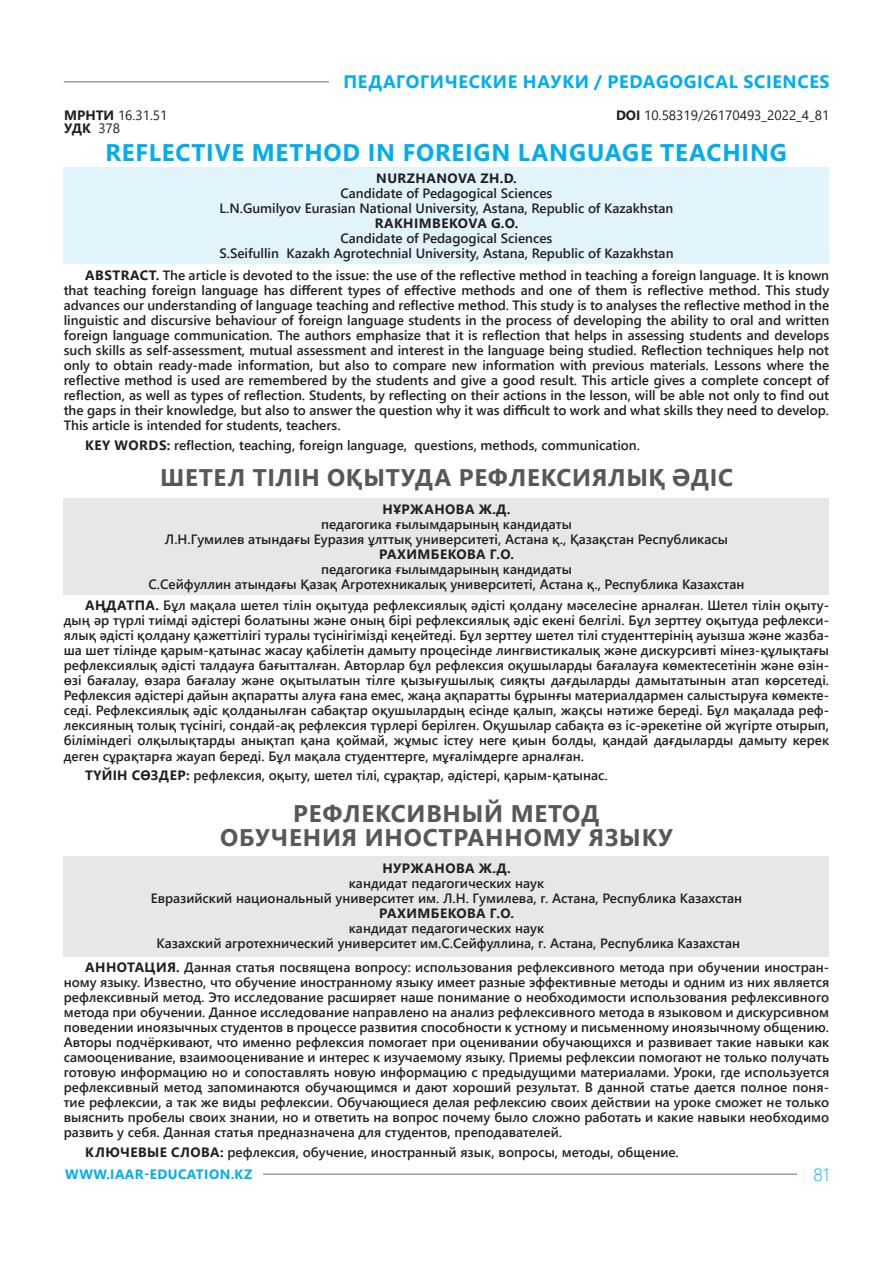
<style>
.page{position:relative;width:893px;height:1263px;background:#fff}
.page>*{position:absolute;margin:0;border:0;box-sizing:border-box;transform-origin:0 0}
.t1{font:700 24px/24px "Segoe UI";letter-spacing:.035em;color:#57585a;text-align:center}
.t2{font:700 24px "Segoe UI";letter-spacing:.035em;color:#00aeef}
.t3{font:700 18px "Segoe UI";letter-spacing:.035em;color:#00aeef}
.t4{font:300 18px "Segoe UI";color:#00aeef}
.t5{font:600 13.5px/15px "Segoe UI";color:#231f20;text-align:center}
.t6{font:700 13.5px "Segoe UI";letter-spacing:.035em;color:#231f20}
.t7{font:13.5px "Segoe UI";color:#231f20}
.t8{font:700 13.5px "Segoe UI";letter-spacing:.035em;color:#00aeef}
.s1{font-weight:700}
.s2{font-weight:400}
</style>
<div class="page">
<hr style="left:64px;top:81px;width:752px;height:1px;background:#6c6d70">
<hr style="left:65px;top:1174px;width:740px;height:1px;background:#6c6d70">
<div style="left:65px;top:1166px;width:198px;height:16px;background:#fff"></div>
<div style="left:797px;top:1167px;width:32px;height:14px;background:#fff"></div>
<div style="left:330px;top:69px;width:500px;height:26px;background:#fff"></div>
<div style="left:64px;top:167px;width:765px;height:97px;background:#e1f4fc"></div>
<div style="left:64px;top:498px;width:765px;height:96px;background:#e6e7e9"></div>
<div style="left:64px;top:856px;width:765px;height:100px;background:#e6e7e9"></div>
<h2 class="t3" style="left:343px;top:65px;width:488px">ПЕДАГОГИЧЕСКИЕ НАУКИ / PEDAGOGICAL SCIENCES</h2>
<p class="t7" style="left:64px;top:102px;width:105px"><span class="s1">МРНТИ</span> 16.31.51</p>
<p class="t7" style="left:616px;top:102px;width:215px"><span class="s1">DOI</span> 10.58319/26170493_2022_4_81</p>
<p class="t6" style="left:64px;top:116px;width:58px">УДК <span class="s2">378</span></p>
<h1 class="t2" style="left:105px;top:130px;width:683px">REFLECTIVE METHOD IN FOREIGN LANGUAGE TEACHING</h1>
<p class="t6" style="left:376px;top:165px;width:142px">NURZHANOVA ZH.D.</p>
<p class="t5" style="left:220px;top:184px;width:455px">Candidate of Pedagogical Sciences<br>L.N.Gumilyov Eurasian National University, Astana, Republic of Kazakhstan</p>
<p class="t6" style="left:375px;top:210px;width:145px">RAKHIMBEKOVA G.O.</p>
<p class="t5" style="left:219px;top:229px;width:456px">Candidate of Pedagogical Sciences<br>S.Seifullin Kazakh Agrotechnial University, Astana, Republic of Kazakhstan</p>
<p class="t5" style="left:64px;top:267px;width:767px;text-align:justify;text-indent:21px"><span class="s1">ABSTRACT.</span> The article is devoted to the issue: the use of the reflective method in teaching a foreign language. It is known that teaching foreign language has different types of effective methods and one of them is reflective method. This study advances our understanding of language teaching and reflective method. This study is to analyses the reflective method in the linguistic and discursive behaviour of foreign language students in the process of developing the ability to oral and written foreign language communication. The authors emphasize that it is reflection that helps in assessing students and develops such skills as self-assessment, mutual assessment and interest in the language being studied. Reflection techniques help not only to obtain ready-made information, but also to compare new information with previous materials. Lessons where the reflective method is used are remembered by the students and give a good result. This article gives a complete concept of reflection, as well as types of reflection. Students, by reflecting on their actions in the lesson, will be able not only to find out the gaps in their knowledge, but also to answer the question why it was difficult to work and what skills they need to develop.<br>This article is intended for students, teachers.</p>
<p class="t5" style="left:85px;top:436px;width:556px"><span class="s1">KEY WORDS:</span> reflection, teaching, foreign language, questions, methods, communication.</p>
<h1 class="t1" style="left:160px;top:464px;width:574px">ШЕТЕЛ ТІЛІН ОҚЫТУДА РЕФЛЕКСИЯЛЫҚ ӘДІС</h1>
<p class="t6" style="left:383px;top:496px;width:129px">НҰРЖАНОВА Ж.Д.</p>
<p class="t5" style="left:165px;top:515px;width:564px">педагогика ғылымдарының кандидаты<br>Л.Н.Гумилев атындағы Еуразия ұлттық университеті, Астана қ., Қазақстан Республикасы</p>
<p class="t6" style="left:379px;top:541px;width:136px">РАХИМБЕКОВА Г.О.</p>
<p class="t5" style="left:149px;top:560px;width:597px">педагогика ғылымдарының кандидаты<br>С.Сейфуллин атындағы Қазақ Агротехникалық университеті, Астана қ., Республика Казахстан</p>
<p class="t5" style="left:64px;top:597px;width:767px;text-align:justify;text-indent:21px"><span class="s1">АҢДАТПА.</span> Бұл мақала шетел тілін оқытуда рефлексиялық әдісті қолдану мәселесіне арналған. Шетел тілін оқыту&shy;дың әр түрлі тиімді әдістері болатыны және оның бірі рефлексиялық әдіс екені белгілі. Бұл зерттеу оқытуда рефлекси&shy;ялық әдісті қолдану қажеттілігі туралы түсінігімізді кеңейтеді. Бұл зерттеу шетел тілі студенттерінің ауызша және жазба&shy;ша шет тілінде қарым-қатынас жасау қабілетін дамыту процесінде лингвистикалық және дискурсивті мінез-құлықтағы рефлексиялық әдісті талдауға бағытталған. Авторлар бұл рефлексия оқушыларды бағалауға көмектесетінін және өзін&shy;өзі бағалау, өзара бағалау және оқытылатын тілге қызығушылық сияқты дағдыларды дамытатынын атап көрсетеді.<br>Рефлексия әдістері дайын ақпаратты алуға ғана емес, жаңа ақпаратты бұрынғы материалдармен салыстыруға көмекте&shy;седі. Рефлексиялық әдіс қолданылған сабақтар оқушылардың есінде қалып, жақсы нәтиже береді. Бұл мақалада реф&shy;лексияның толық түсінігі, сондай-ақ рефлексия түрлері берілген. Оқушылар сабақта өз іс-әрекетіне ой жүгірте отырып, біліміндегі олқылықтарды анықтап қана қоймай, жұмыс істеу неге қиын болды, қандай дағдыларды дамыту керек деген сұрақтарға жауап береді. Бұл мақала студенттерге, мұғалімдерге арналған.</p>
<p class="t5" style="left:85px;top:766px;width:524px"><span class="s1">ТҮЙІН СӨЗДЕР:</span> рефлексия, оқыту, шетел тілі, сұрақтар, әдістері, қарым-қатынас.</p>
<h1 class="t1" style="left:220px;top:800px;width:454px">РЕФЛЕКСИВНЫЙ МЕТОД<br>ОБУЧЕНИЯ ИНОСТРАННОМУ ЯЗЫКУ</h1>
<p class="t6" style="left:382px;top:856px;width:130px">НУРЖАНОВА Ж.Д.</p>
<p class="t5" style="left:151px;top:875px;width:593px">кандидат педагогических наук<br>Евразийский национальный университет им. Л.Н. Гумилева, г. Астана, Республика Казахстан</p>
<p class="t6" style="left:379px;top:901px;width:136px">РАХИМБЕКОВА Г.О.</p>
<p class="t5" style="left:157px;top:920px;width:585px">кандидат педагогических наук<br>Казахский агротехнический университет им.С.Сейфуллина, г. Астана, Республика Казахстан</p>
<p class="t5" style="left:64px;top:959px;width:767px;text-align:justify;text-indent:21px"><span class="s1">АННОТАЦИЯ.</span> Данная статья посвящена вопросу: использования рефлексивного метода при обучении иностран&shy;ному языку. Известно, что обучение иностранному языку имеет разные эффективные методы и одним из них является рефлексивный метод. Это исследование расширяет наше понимание о необходимости использования рефлексивного метода при обучении. Данное исследование направлено на анализ рефлексивного метода в языковом и дискурсивном поведении иноязычных студентов в процессе развития способности к устному и письменному иноязычному общению.<br>Авторы подчёркивают, что именно рефлексия помогает при оценивании обучающихся и развивает такие навыки как самооценивание, взаимооценивание и интерес к изучаемому языку. Приемы рефлексии помогают не только получать готовую информацию но и сопоставлять новую информацию с предыдущими материалами. Уроки, где используется рефлексивный метод запоминаются обучающимся и дают хороший результат. В данной статье дается полное поня&shy;тие рефлексии, а так же виды рефлексии. Обучающиеся делая рефлексию своих действии на уроке сможет не только выяснить пробелы своих знании, но и ответить на вопрос почему было сложно работать и какие навыки необходимо развить у себя. Данная статья предназначена для студентов, преподавателей.</p>
<p class="t5" style="left:85px;top:1143px;width:595px"><span class="s1">КЛЮЧЕВЫЕ СЛОВА:</span> рефлексия, обучение, иностранный язык, вопросы, методы, общение.</p>
<p class="t8" style="left:65px;top:1161px;width:188px">WWW.IAAR-EDUCATION.KZ</p>
<h2 class="t4" style="left:814px;top:1157px;width:17px">81</h2>
</div>
